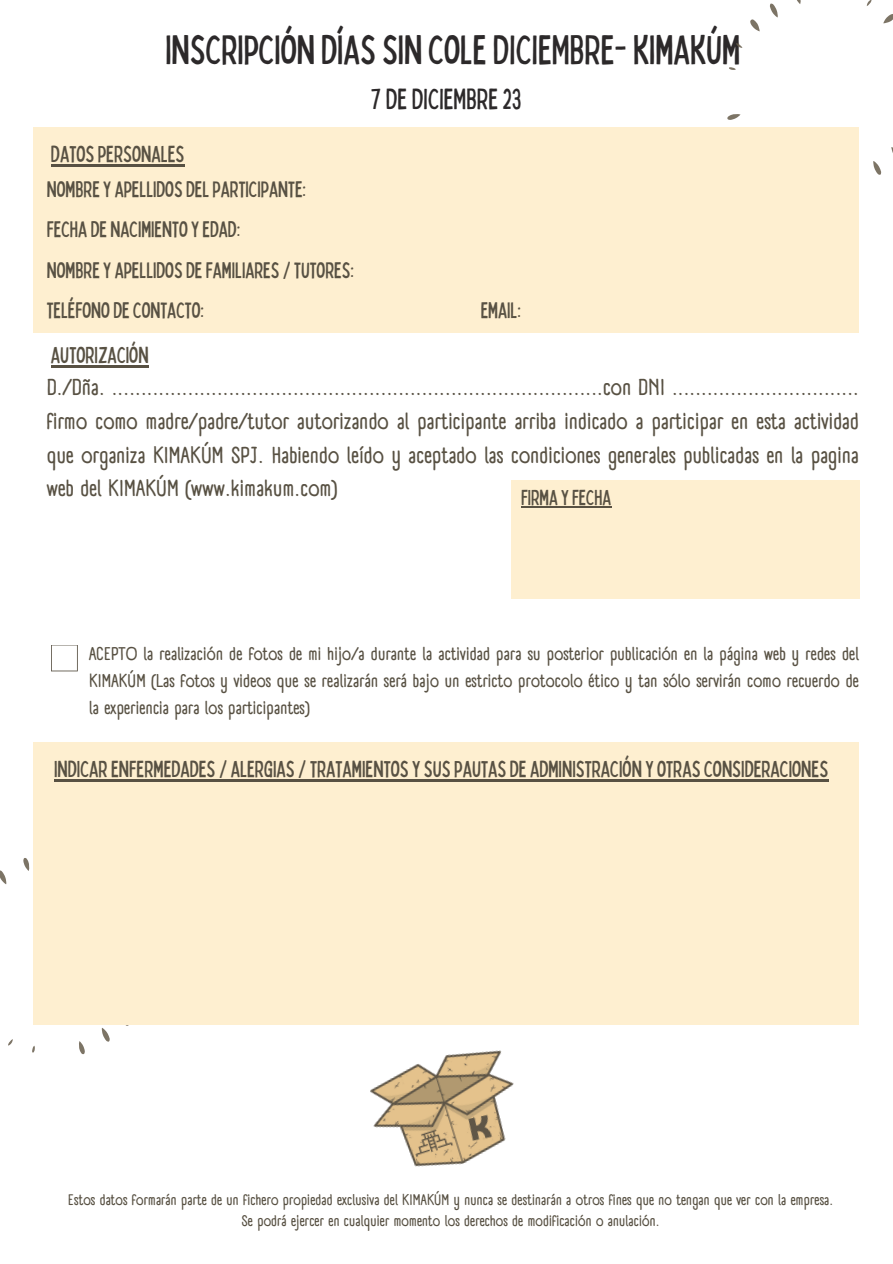
<style>
.page{position:relative;width:893px;height:1264px;background:#fff}
.page>*{position:absolute;margin:0;border:0;box-sizing:border-box;transform-origin:0 0}
.t1{font:condensed 41.1px "Bobby Jones";color:#2c292a}
.t2{font:condensed 29.1px "Bobby Jones";color:#2c292a}
.t3{font:condensed 23.1px "Bobby Jones";color:#585143}
.t4{font:700 22.5px/33.8px "A Day Without Sun Text";color:#585143;text-align:justify}
.t5{font:condensed 22.5px "Bobby Jones";color:#585143}
.t6{font:condensed 21.6px "Bobby Jones";color:#585143}
.t7{font:700 18px/27px "A Day Without Sun Text";color:#585143;text-align:justify}
.t8{font:700 15px "A Day Without Sun Text";color:#585143}
</style>
<div class="page">
<svg style="left:727px;top:0;width:165px;height:175px"></svg>
<div style="left:511px;top:480px;width:348px;height:119px;background:#feefd0"></div>
<hr style="left:521px;top:506px;width:90px;height:1px;background:#585143">
<svg style="left:51px;top:645px;width:27px;height:26px"></svg>
<div style="left:34px;top:127px;width:825px;height:205px;background:#feefd0"></div>
<hr style="left:51px;top:164px;width:133px;height:2px;background:#585143">
<hr style="left:51px;top:365px;width:98px;height:3px;background:#585143">
<svg style="left:0;top:857px;width:129px;height:197px"></svg>
<div style="left:34px;top:742px;width:825px;height:283px;background:#feefd0"></div>
<hr style="left:54px;top:779px;width:774px;height:2px;background:#585143">
<img style="left:370px;top:1050px;width:144px;height:117px">
<p class="t1" style="left:165px;top:24px;width:576px">INSCRIPCIÓN DÍASSIN COLE DICIEMBRE-KIMAKÚM</p>
<p class="t2" style="left:371px;top:80px;width:152px">7 DE DICIEMBRE23</p>
<p class="t3" style="left:51px;top:139px;width:135px">DATOSPERSONALES</p>
<p class="t5" style="left:47px;top:175px;width:261px">NOMBRE Y APELLIDOS DEL PARTICIPANTE:</p>
<p class="t5" style="left:47px;top:215px;width:195px">FECHA DE NACIMIENTO Y EDAD:</p>
<p class="t5" style="left:47px;top:255px;width:309px">NOMBRE Y APELLIDOS DE FAMILIARES / TUTORES:</p>
<p class="t5" style="left:47px;top:296px;width:159px">TELÉFONO DE CONTACTO:</p>
<p class="t5" style="left:480px;top:296px;width:42px">EMAIL:</p>
<p class="t3" style="left:51px;top:340px;width:99px">AUTORIZACIÓN</p>
<p class="t4" style="left:47px;top:370px;width:813px">D./Dña. ....................................................................................con DNI ................................ firmo como madre/padre/tutor autorizando al participante arriba indicado a participar en esta actividad que organiza KIMAKÚM SPJ. Habiendo leído y aceptado las condiciones generales publicadas en la pagina web del KIMAKÚM (www.kimakum.com)</p>
<p class="t6" style="left:521px;top:484px;width:92px">FIRMA YFECHA</p>
<p class="t7" style="left:89px;top:640px;width:771px">ACEPTO la realización de fotos de mi hijo/a durante la actividad para su posterior publicación en la página web y redes del KIMAKÚM (Las fotos y videos que se realizarán será bajo un estricto protocolo ético y tan sólo servirán como recuerdo de la experiencia para los participantes)</p>
<p class="t3" style="left:54px;top:754px;width:775px">INDICARENFERMEDADES/ ALERGIAS/TRATAMIENTOSYSUSPAUTASDE ADMINISTRACIÓN YOTRASCONSIDERACIONES</p>
<p class="t8" style="left:68px;top:1190px;width:766px">Estos datos formarán parte de un fichero propiedad exclusiva del KIMAKÚM y nunca se destinarán a otros fines que no tengan que ver con la empresa.</p>
<p class="t8" style="left:242px;top:1211px;width:419px">Se podrá ejercer en cualquier momento los derechos de modificación o anulación.</p>
</div>
